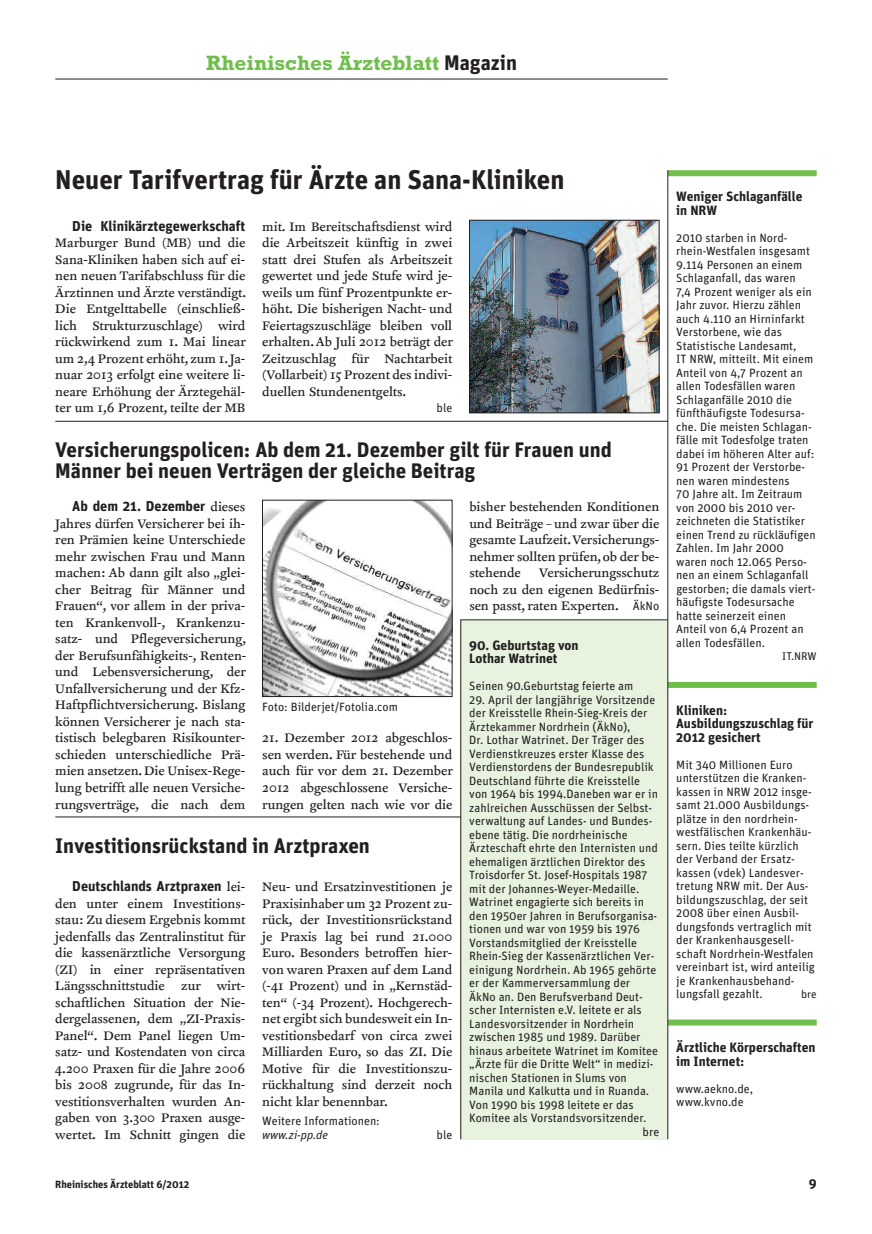
<style>
.page{position:relative;width:872px;height:1234px;background:#fff}
.page>*{position:absolute;margin:0;border:0;box-sizing:border-box;transform-origin:0 0}
.t1{font:700 27px "Unit";color:#231f20}
.t2{font:700 21px/21px "Unit";color:#231f20}
.t3{font:700 21px "Rockwell";color:#70bf4c}
.t4{font:14.25px/16.5px "Clifford Nine Roman";color:#231f20;text-align:justify}
.t5{font:700 14.25px "Unit";color:#231f20}
.t6{font:700 13.5px/13.5px "Unit";color:#231f20}
.t7{font:12px/13.5px "Unit";color:#231f20}
.t8{font:italic 12px "Unit";color:#231f20}
.t9{font:11.25px "Unit";color:#231f20}
.t10{font:700 10.5px "Unit";color:#231f20}
.s1{font-family:"Unit";color:#231f20}
.s2{font-family:"Clifford Nine Roman";font-weight:400}
.s3{font-family:"Unit";font-size:12px}
</style>
<div class="page">
<div style="left:668px;top:1019px;width:148px;height:6px;background:#70bf4c"></div>
<div style="left:461px;top:620px;width:207px;height:518px;background:#e7f2df"></div>
<div style="left:668px;top:681px;width:148px;height:6px;background:#70bf4c"></div>
<hr style="left:55px;top:79px;width:613px;height:1px;background:#231f20">
<div style="left:668px;top:170px;width:148px;height:6px;background:#70bf4c"></div>
<hr style="left:55px;top:421px;width:613px;height:1px;background:#231f20">
<hr style="left:667px;top:170px;width:1px;height:968px;background:#231f20">
<img style="left:471px;top:222px;width:186px;height:189px">
<div style="left:469px;top:220px;width:190px;height:193px;border:1px solid #231f20"></div>
<img style="left:264px;top:502px;width:186px;height:192px">
<div style="left:262px;top:500px;width:190px;height:196px;border:1px solid #231f20"></div>
<hr style="left:460px;top:619px;width:1px;height:519px;background:#231f20">
<hr style="left:55px;top:816px;width:406px;height:1px;background:#231f20">
<hr style="left:460px;top:619px;width:208px;height:1px;background:#231f20">
<h2 class="t3" style="left:206px;top:56px;width:312px">Rheinisches Ärzteblatt <span class="s1">Magazin</span></h2>
<h1 class="t1" style="left:55px;top:171px;width:511px">Neuer Tarifvertrag für Ärzte an Sana-Kliniken</h1>
<p class="t5" style="left:72px;top:220px;width:174px">Die Klinikärztegewerkschaft</p>
<p class="t4" style="left:55px;top:235px;width:192px">Marburger Bund (MB) und die Sana-Kliniken haben sich auf ei&shy;nen neuen Tarifabschluss für die Ärztinnen und Ärzte verständigt.<br>Die Entgelttabelle (einschließ&shy;lich Strukturzuschlage) wird rückwirkend zum 1. Mai linear um 2,4 Prozent erhöht, zum 1.Ja&shy;nuar 2013 erfolgt eine weitere li&shy;neare Erhöhung der Ärztegehäl&shy;ter um 1,6 Prozent, teilte der MB</p>
<p class="t4" style="left:262px;top:218px;width:192px">mit. Im Bereitschaftsdienst wird die Arbeitszeit künftig in zwei statt drei Stufen als Arbeitszeit gewertet und jede Stufe wird je&shy;weils um fünf Prozentpunkte er&shy;höht. Die bisherigen Nacht- und Feiertagszuschläge bleiben voll erhalten.Ab Juli 2012 beträgt der Zeitzuschlag für Nachtarbeit (Vollarbeit) 15 Prozent des indivi&shy;duellen Stundenentgelts.</p>
<p class="t7" style="left:436px;top:402px;width:17px">ble</p>
<h2 class="t2" style="left:55px;top:441px;width:558px">Versicherungspolicen: Ab dem 21. Dezember gilt für Frauen und<br>Männer bei neuen Verträgen der gleiche Beitrag</h2>
<p class="t4" style="left:469px;top:499px;width:191px">bisher bestehenden Konditionen und Beiträge – und zwar über die gesamte Laufzeit.Versicherungs&shy;nehmer sollten prüfen,ob der be&shy;stehende</p>
<p class="t5" style="left:72px;top:501px;width:174px">Ab dem 21. Dezember <span class="s2">dieses</span></p>
<p class="t4" style="left:55px;top:515px;width:192px">Jahres dürfen Versicherer bei ih&shy;ren Prämien keine Unterschiede mehr zwischen Frau und Mann machen: Ab dann gilt also „glei&shy;cher Beitrag für Männer und Frauen“, vor allem in der priva&shy;ten Krankenvoll-, Krankenzu&shy;satz- und Pflegeversicherung, der Berufsunfähigkeits-, Renten&shy;und Lebensversicherung, der Unfallversicherung und der Kfz-Haftpflichtversicherung. Bislang können Versicherer je nach sta&shy;tistisch belegbaren Risikounter&shy;schieden unterschiedliche Prä&shy;mien ansetzen.Die Unisex-Rege&shy;lung betrifft alle neuen Versiche&shy;rungsverträge, die nach dem</p>
<p class="t4" style="left:469px;top:565px;width:191px;text-indent:70px">Versicherungsschutz noch zu den eigenen Bedürfnis&shy;sen passt, raten Experten. <span class="s3">ÄkNo</span></p>
<p class="t6" style="left:469px;top:639px;width:111px">90. Geburtstag von<br>Lothar Watrinet</p>
<p class="t7" style="left:469px;top:680px;width:166px">Seinen 90.Geburtstag feierte am</p>
<p class="t7" style="left:469px;top:693px;width:187px">29. April der langjährige Vorsitzende</p>
<p class="t7" style="left:469px;top:707px;width:180px">der Kreisstelle Rhein-Sieg-Kreis der</p>
<p class="t7" style="left:469px;top:720px;width:163px">Ärztekammer Nordrhein (ÄkNo),</p>
<p class="t7" style="left:469px;top:734px;width:176px">Dr. Lothar Watrinet. Der Träger des</p>
<p class="t7" style="left:469px;top:747px;width:176px">Verdienstkreuzes erster Klasse des</p>
<p class="t7" style="left:469px;top:761px;width:186px">Verdienstordens der Bundesrepublik</p>
<p class="t7" style="left:469px;top:774px;width:172px">Deutschland führte die Kreisstelle</p>
<p class="t7" style="left:469px;top:788px;width:190px">von 1964 bis 1994.Daneben war er in</p>
<p class="t7" style="left:469px;top:801px;width:184px">zahlreichen Ausschüssen der Selbst-</p>
<p class="t7" style="left:469px;top:815px;width:184px">verwaltung auf Landes- und Bundes-</p>
<p class="t7" style="left:469px;top:828px;width:160px">ebene tätig. Die nordrheinische</p>
<p class="t7" style="left:469px;top:842px;width:190px">Ärzteschaft ehrte den Internisten und</p>
<p class="t7" style="left:469px;top:855px;width:178px">ehemaligen ärztlichen Direktor des</p>
<p class="t7" style="left:469px;top:869px;width:180px">Troisdorfer St. Josef-Hospitals 1987</p>
<p class="t7" style="left:469px;top:882px;width:172px">mit der Johannes-Weyer-Medaille.</p>
<p class="t7" style="left:469px;top:896px;width:176px">Watrinet engagierte sich bereits in</p>
<p class="t7" style="left:469px;top:909px;width:189px">den 1950er Jahren in Berufsorganisa-</p>
<p class="t7" style="left:469px;top:923px;width:172px">tionen und war von 1959 bis 1976</p>
<p class="t7" style="left:469px;top:936px;width:169px">Vorstandsmitglied der Kreisstelle</p>
<p class="t7" style="left:469px;top:950px;width:186px">Rhein-Sieg der Kassenärztlichen Ver-</p>
<p class="t7" style="left:469px;top:963px;width:189px">einigung Nordrhein. Ab 1965 gehörte</p>
<p class="t7" style="left:469px;top:977px;width:162px">er der Kammerversammlung der</p>
<p class="t7" style="left:469px;top:990px;width:175px">ÄkNo an. Den Berufsverband Deut-</p>
<p class="t7" style="left:469px;top:1004px;width:174px">scher Internisten e.V. leitete er als</p>
<p class="t7" style="left:469px;top:1017px;width:166px">Landesvorsitzender in Nordrhein</p>
<p class="t7" style="left:469px;top:1031px;width:173px">zwischen 1985 und 1989. Darüber</p>
<p class="t7" style="left:469px;top:1044px;width:190px">hinaus arbeitete Watrinet im Komitee</p>
<p class="t7" style="left:469px;top:1058px;width:186px">„Ärzte für die Dritte Welt“ in medizi-</p>
<p class="t7" style="left:469px;top:1071px;width:159px">nischen Stationen in Slums von</p>
<p class="t7" style="left:469px;top:1085px;width:181px">Manila und Kalkutta und in Ruanda.</p>
<p class="t7" style="left:469px;top:1098px;width:166px">Von 1990 bis 1998 leitete er das</p>
<p class="t7" style="left:469px;top:1112px;width:178px">Komitee als Vorstandsvorsitzender.</p>
<p class="t7" style="left:642px;top:1125px;width:18px">bre</p>
<p class="t7" style="left:262px;top:701px;width:137px">Foto: Bilderjet/Fotolia.com</p>
<p class="t4" style="left:262px;top:730px;width:192px">21. Dezember 2012 abgeschlos&shy;sen werden. Für bestehende und auch für vor dem 21. Dezember 2012 abgeschlossene Versiche&shy;rungen gelten nach wie vor die</p>
<h2 class="t2" style="left:55px;top:837px;width:316px">Investitionsrückstand in Arztpraxen</h2>
<p class="t5" style="left:72px;top:880px;width:174px">Deutschlands Arztpraxen <span class="s2">lei-</span></p>
<p class="t4" style="left:55px;top:895px;width:192px">den unter einem Investitions&shy;stau: Zu diesem Ergebnis kommt jedenfalls das Zentralinstitut für die kassenärztliche Versorgung (ZI) in einer repräsentativen Längsschnittstudie zur wirt&shy;schaftlichen Situation der Nie&shy;dergelassenen, dem „ZI-Praxis-Panel“. Dem Panel liegen Um&shy;satz- und Kostendaten von circa 4.200 Praxen für die Jahre 2006 bis 2008 zugrunde, für das In&shy;vestitionsverhalten wurden An&shy;gaben von 3.300 Praxen ausge&shy;wertet. Im Schnitt gingen die</p>
<p class="t4" style="left:262px;top:878px;width:191px">Neu- und Ersatzinvestitionen je Praxisinhaber um 32 Prozent zu&shy;rück, der Investitionsrückstand je Praxis lag bei rund 21.000<br>Euro. Besonders betroffen hier&shy;von waren Praxen auf dem Land (-41 Prozent) und in „Kernstäd&shy;ten“ (-34 Prozent). Hochgerech&shy;net ergibt sich bundesweit ein In&shy;vestitionsbedarf von circa zwei Milliarden Euro, so das ZI. Die Motive für die Investitionszu&shy;rückhaltung sind derzeit noch nicht klar benennbar.</p>
<p class="t7" style="left:262px;top:1115px;width:119px">Weitere Informationen:</p>
<p class="t8" style="left:262px;top:1127px;width:67px">www.zi-pp.de</p>
<p class="t7" style="left:436px;top:1128px;width:17px">ble</p>
<p class="t6" style="left:676px;top:191px;width:128px">Weniger Schlaganfälle in NRW</p>
<p class="t7" style="left:676px;top:232px;width:141px">2010 starben in Nord&shy;rhein-Westfalen insgesamt<br>9.114 Personen an einem<br>Schlaganfall, das waren<br>7,4 Prozent weniger als ein<br>Jahr zuvor. Hierzu zählen auch 4.110 an Hirninfarkt<br>Verstorbene, wie das<br>Statistische Landesamt,<br>IT NRW, mitteilt. Mit einem<br>Anteil von 4,7 Prozent an allen Todesfällen waren<br>Schlaganfälle 2010 die fünfthäufigste Todesursa&shy;che. Die meisten Schlagan&shy;fälle mit Todesfolge traten dabei im höheren Alter auf:<br>91 Prozent der Verstorbe&shy;nen waren mindestens<br>70 Jahre alt. Im Zeitraum von 2000 bis 2010 ver&shy;zeichneten die Statistiker einen Trend zu rückläufigen<br>Zahlen. Im Jahr 2000 waren noch 12.065 Perso&shy;nen an einem Schlaganfall gestorben; die damals viert&shy;häufigste Todesursache hatte seinerzeit einen<br>Anteil von 6,4 Prozent an allen Todesfällen.</p>
<p class="t9" style="left:782px;top:652px;width:36px">IT.NRW</p>
<p class="t6" style="left:676px;top:704px;width:139px">Kliniken:<br>Ausbildungszuschlag für<br>2012 gesichert</p>
<p class="t7" style="left:676px;top:758px;width:140px">Mit 340 Millionen Euro unterstützen die Kranken&shy;kassen in NRW 2012 insge&shy;samt 21.000 Ausbildungs&shy;plätze in den nordrhein&shy;westfälischen Krankenhäu&shy;sern. Dies teilte kürzlich der Verband der Ersatz&shy;kassen (vdek) Landesver&shy;tretung NRW mit. Der Aus&shy;bildungszuschlag, der seit<br>2008 über einen Ausbil&shy;dungsfonds vertraglich mit der Krankenhausgesell&shy;schaft Nordrhein-Westfalen vereinbart ist, wird anteilig je Krankenhausbehand&shy;lungsfall gezahlt.</p>
<p class="t9" style="left:801px;top:990px;width:17px">bre</p>
<p class="t6" style="left:676px;top:1041px;width:141px">Ärztliche Körperschaften im Internet:</p>
<p class="t7" style="left:676px;top:1082px;width:78px">www.aekno.de, www.kvno.de</p>
<p class="t10" style="left:55px;top:1180px;width:135px">Rheinisches Ärzteblatt 6/2012</p>
<p class="t6" style="left:808px;top:1177px;width:9px">9</p>
</div>
